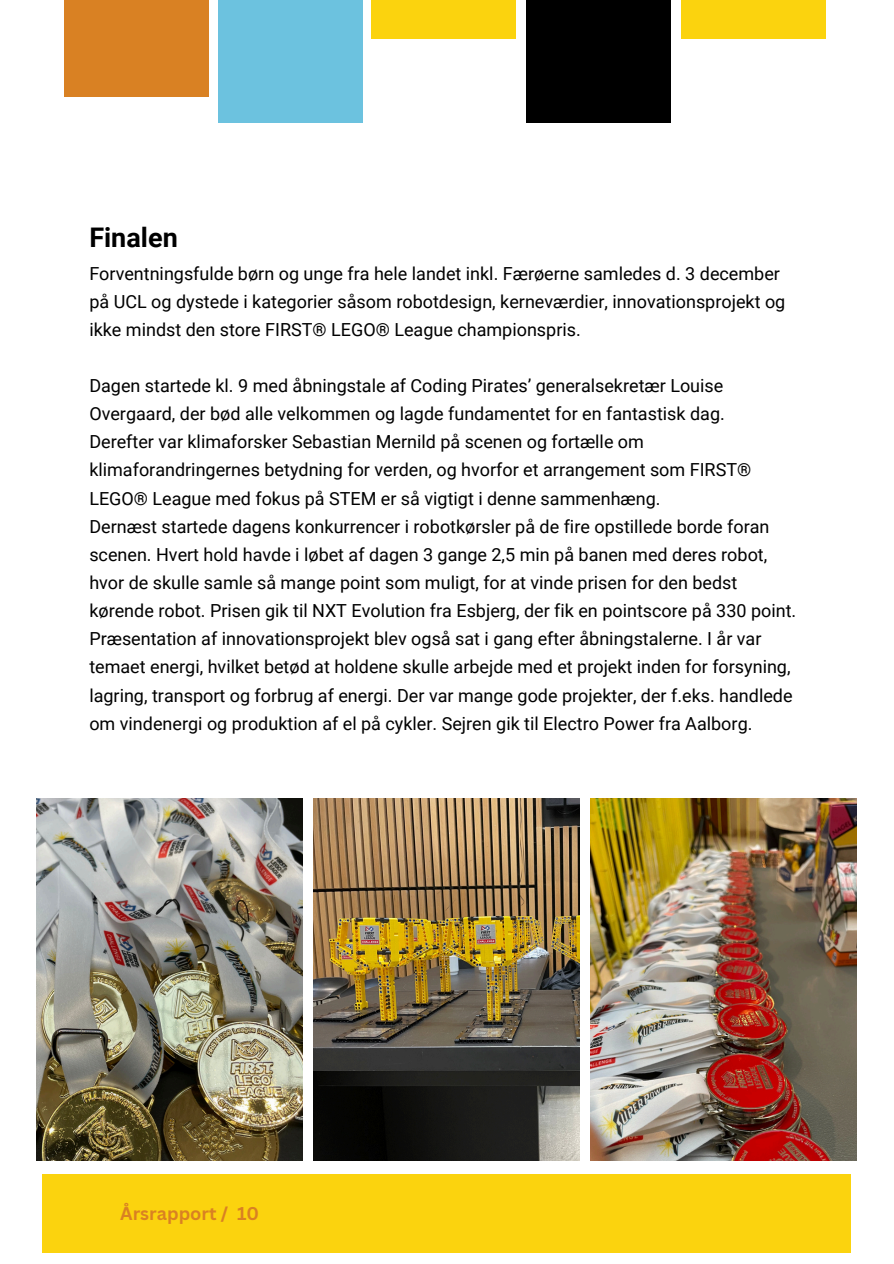
<style>
.page{position:relative;width:894px;height:1264px;background:#fff}
.page>*{position:absolute;margin:0;border:0;box-sizing:border-box;transform-origin:0 0}
.t1{font:700 27px "Roboto";color:#000}
.t2{font:18px/28.2px "Roboto";color:#000}
.t3{font:700 18px "Canva Sans";color:#d98123}
</style>
<div class="page">
<div style="left:42px;top:1174px;width:808px;height:78px;background:#fbd30e"></div>
<img style="left:37px;top:798px;width:265px;height:362px">
<img style="left:314px;top:798px;width:265px;height:362px">
<img style="left:590px;top:798px;width:266px;height:362px">
<div style="left:65px;top:0;width:144px;height:96px;background:#d98123"></div>
<div style="left:218px;top:0;width:144px;height:123px;background:#6cc2df"></div>
<div style="left:371px;top:0;width:144px;height:39px;background:#fbd30e"></div>
<div style="left:680px;top:0;width:145px;height:39px;background:#fbd30e"></div>
<div style="left:526px;top:0;width:144px;height:123px;background:#000"></div>
<p class="t1" style="left:89px;top:222px;width:90px">Finalen</p>
<p class="t2" style="left:89px;top:259px;width:697px">Forventningsfulde børn og unge fra hele landet inkl. Færøerne samledes d. 3 december på UCL og dystede i kategorier såsom robotdesign, kerneværdier, innovationsprojekt og ikke mindst den store FIRST® LEGO® League championspris.</p>
<p class="t2" style="left:89px;top:372px;width:637px">Dagen startede kl. 9 med åbningstale af Coding Pirates’ generalsekretær Louise<br>Overgaard, der bød alle velkommen og lagde fundamentet for en fantastisk dag.</p>
<p class="t2" style="left:89px;top:428px;width:663px">Derefter var klimaforsker Sebastian Mernild på scenen og fortælle om klimaforandringernes betydning for verden, og hvorfor et arrangement som FIRST®<br>LEGO® League med fokus på STEM er så vigtigt i denne sammenhæng.</p>
<p class="t2" style="left:89px;top:512px;width:708px">Dernæst startede dagens konkurrencer i robotkørsler på de fire opstillede borde foran scenen. Hvert hold havde i løbet af dagen 3 gange 2,5 min på banen med deres robot, hvor de skulle samle så mange point som muligt, for at vinde prisen for den bedst kørende robot. Prisen gik til NXT Evolution fra Esbjerg, der fik en pointscore på 330 point.</p>
<p class="t2" style="left:89px;top:625px;width:704px">Præsentation af innovationsprojekt blev også sat i gang efter åbningstalerne. I år var temaet energi, hvilket betød at holdene skulle arbejde med et projekt inden for forsyning, lagring, transport og forbrug af energi. Der var mange gode projekter, der f.eks. handlede om vindenergi og produktion af el på cykler. Sejren gik til Electro Power fra Aalborg.</p>
<p class="t3" style="left:120px;top:1200px;width:140px">Årsrapport / 10</p>
</div>
